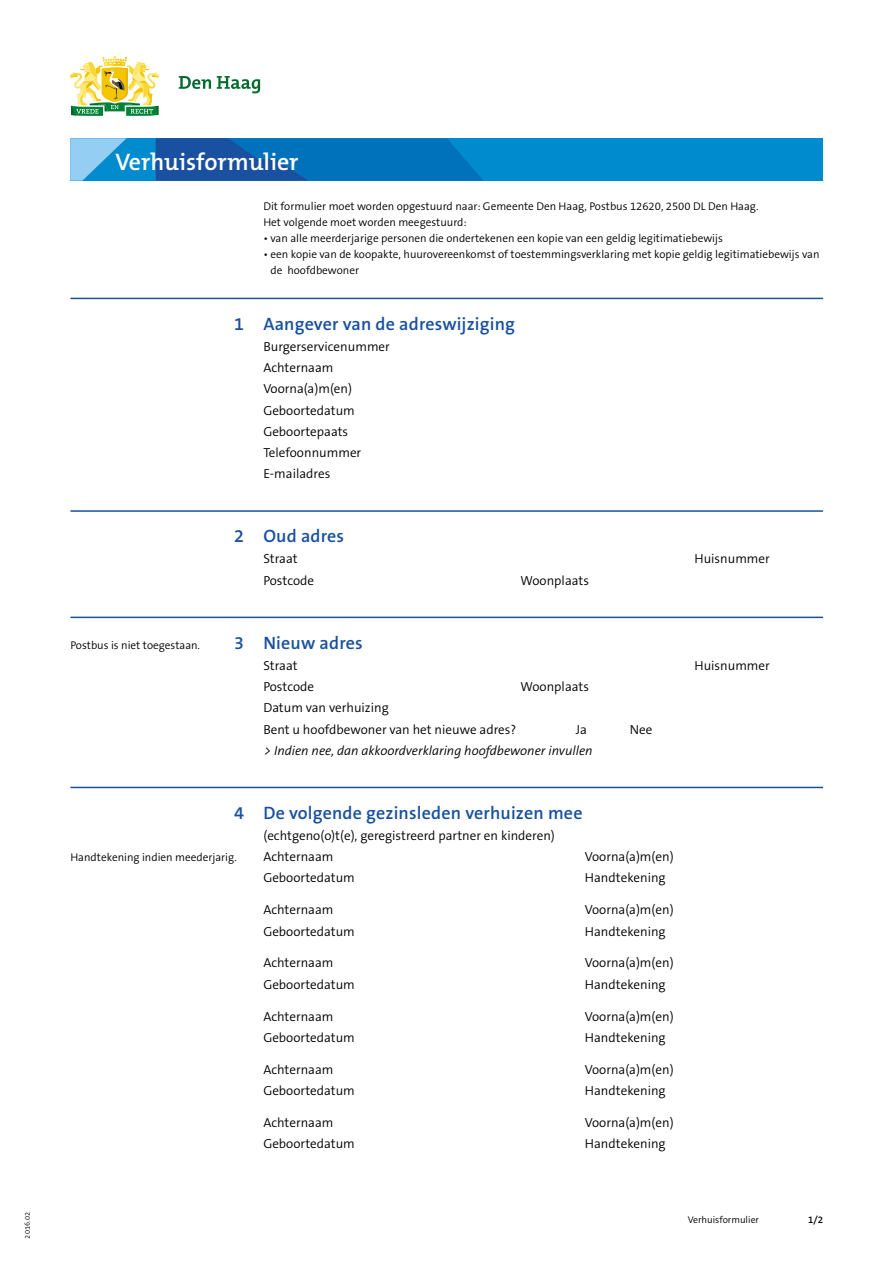
<style>
.page{position:relative;width:893px;height:1263px;background:#fff}
.page>*{position:absolute;margin:0;border:0;box-sizing:border-box;transform-origin:0 0}
.Form_Titel{font:600 24px "The Mix B W6";color:#fff}
.Form_Vraag_Titel{font:600 18px "The Sans B W6";letter-spacing:.01em;color:#1951a0}
.Form_Brood_Antwoord{font:300 13.2px "The Sans B W4";color:#000}
.Form_Doorverwijzing{font:italic 300 13.2px "The Sans B W4";color:#000}
.Form_Brood_Toelichti{font:300 13.2px "The Sans B W4";color:#000}
.Form_Vraagtoelichtin{font:300 13.2px "The Sans B W4";color:#000}
.Form_Introductie_toe{font:300 11.25px/15.9px "The Sans B W4";color:#000}
.t1{font:300 9.75px "The Sans B W4";color:#000}
.t2{font:600 9.75px "The Sans B W6";color:#000}
.t3{font:7.5px "The Sans B W4 Semi Light 2";color:#000}
</style>
<div class="page">
<svg style="left:179px;top:76px;width:81px;height:17px"></svg>
<svg style="left:70px;top:56px;width:90px;height:60px"></svg>
<div style="left:70px;top:138px;width:752px;height:43px;background:#008bce"></div>
<svg style="left:70px;top:138px;width:413px;height:43px"></svg>
<hr style="left:70px;top:298px;width:753px;height:1px;background:#1951a0">
<hr style="left:70px;top:510px;width:753px;height:2px;background:#1951a0">
<hr style="left:70px;top:617px;width:753px;height:1px;background:#1951a0">
<hr style="left:70px;top:787px;width:753px;height:1px;background:#1951a0">
<p class="t3" style="left:22px;top:1238px;width:28px;rotate:-90deg">2016.02</p>
<h1 class="Form_Titel" style="left:115px;top:147px;width:185px">Verhuisformulier</h1>
<p class="Form_Introductie_toe" style="left:263px;top:199px;width:497px">Dit formulier moet worden opgestuurd naar: Gemeente Den Haag, Postbus 12620, 2500 DL Den Haag.</p>
<p class="Form_Introductie_toe" style="left:263px;top:215px;width:205px">Het volgende moet worden meegestuurd:</p>
<p class="Form_Introductie_toe" style="left:263px;top:230px;width:461px">• van alle meerderjarige personen die ondertekenen een kopie van een geldig legitimatiebewijs</p>
<p class="Form_Introductie_toe" style="left:271px;top:246px;width:550px;text-indent:-7px">• een kopie van de koopakte, huurovereenkomst of toestemmingsverklaring met kopie geldig legitimatiebewijs van de hoofdbewoner</p>
<h3 class="Form_Vraag_Titel" style="left:234px;top:312px;width:282px">1 Aangever van de adreswijziging</h3>
<p class="Form_Brood_Antwoord" style="left:263px;top:338px;width:128px">Burgerservicenummer</p>
<p class="Form_Brood_Antwoord" style="left:263px;top:359px;width:72px">Achternaam</p>
<p class="Form_Brood_Antwoord" style="left:263px;top:380px;width:90px">Voorna(a)m(en)</p>
<p class="Form_Brood_Antwoord" style="left:263px;top:402px;width:93px">Geboortedatum</p>
<p class="Form_Brood_Antwoord" style="left:263px;top:423px;width:86px">Geboortepaats</p>
<p class="Form_Brood_Antwoord" style="left:263px;top:444px;width:99px">Telefoonnummer</p>
<p class="Form_Brood_Antwoord" style="left:263px;top:465px;width:68px">E-mailadres</p>
<p class="Form_Introductie_toe" style="left:70px;top:637px;width:131px">Postbus is niet toegestaan.</p>
<h3 class="Form_Vraag_Titel" style="left:234px;top:524px;width:111px">2 Oud adres</h3>
<p class="Form_Brood_Antwoord" style="left:263px;top:550px;width:36px">Straat</p>
<p class="Form_Brood_Antwoord" style="left:694px;top:550px;width:77px">Huisnummer</p>
<p class="Form_Brood_Antwoord" style="left:263px;top:572px;width:52px">Postcode</p>
<p class="Form_Brood_Antwoord" style="left:521px;top:572px;width:70px">Woonplaats</p>
<h3 class="Form_Vraag_Titel" style="left:234px;top:631px;width:130px">3 Nieuw adres</h3>
<p class="Form_Brood_Antwoord" style="left:263px;top:657px;width:36px">Straat</p>
<p class="Form_Brood_Antwoord" style="left:694px;top:657px;width:77px">Huisnummer</p>
<p class="Form_Brood_Antwoord" style="left:263px;top:678px;width:52px">Postcode</p>
<p class="Form_Brood_Antwoord" style="left:521px;top:678px;width:70px">Woonplaats</p>
<p class="Form_Brood_Antwoord" style="left:263px;top:699px;width:127px">Datum van verhuizing</p>
<p class="Form_Vraagtoelichtin" style="left:263px;top:721px;width:254px">Bent u hoofdbewoner van het nieuwe adres?</p>
<p class="Form_Vraagtoelichtin" style="left:576px;top:721px;width:13px">Ja</p>
<p class="Form_Vraagtoelichtin" style="left:630px;top:721px;width:24px">Nee</p>
<p class="Form_Doorverwijzing" style="left:264px;top:742px;width:330px">&gt; Indien nee, dan akkoordverklaring hoofdbewoner invullen</p>
<h3 class="Form_Vraag_Titel" style="left:234px;top:801px;width:350px">4 De volgende gezinsleden verhuizen mee</h3>
<p class="Form_Brood_Toelichti" style="left:263px;top:827px;width:293px">(echtgeno(o)t(e), geregistreerd partner en kinderen)</p>
<p class="Form_Brood_Antwoord" style="left:263px;top:848px;width:72px">Achternaam</p>
<p class="Form_Brood_Antwoord" style="left:585px;top:848px;width:90px">Voorna(a)m(en)</p>
<p class="Form_Brood_Antwoord" style="left:263px;top:869px;width:93px">Geboortedatum</p>
<p class="Form_Brood_Antwoord" style="left:585px;top:869px;width:82px">Handtekening</p>
<p class="Form_Brood_Antwoord" style="left:263px;top:901px;width:72px">Achternaam</p>
<p class="Form_Brood_Antwoord" style="left:585px;top:901px;width:90px">Voorna(a)m(en)</p>
<p class="Form_Brood_Antwoord" style="left:263px;top:922px;width:93px">Geboortedatum</p>
<p class="Form_Brood_Antwoord" style="left:585px;top:922px;width:82px">Handtekening</p>
<p class="Form_Brood_Antwoord" style="left:263px;top:954px;width:72px">Achternaam</p>
<p class="Form_Brood_Antwoord" style="left:585px;top:954px;width:90px">Voorna(a)m(en)</p>
<p class="Form_Brood_Antwoord" style="left:263px;top:976px;width:93px">Geboortedatum</p>
<p class="Form_Brood_Antwoord" style="left:585px;top:976px;width:82px">Handtekening</p>
<p class="Form_Brood_Antwoord" style="left:263px;top:1008px;width:72px">Achternaam</p>
<p class="Form_Brood_Antwoord" style="left:585px;top:1008px;width:90px">Voorna(a)m(en)</p>
<p class="Form_Brood_Antwoord" style="left:263px;top:1029px;width:93px">Geboortedatum</p>
<p class="Form_Brood_Antwoord" style="left:585px;top:1029px;width:82px">Handtekening</p>
<p class="Form_Brood_Antwoord" style="left:263px;top:1061px;width:72px">Achternaam</p>
<p class="Form_Brood_Antwoord" style="left:585px;top:1061px;width:90px">Voorna(a)m(en)</p>
<p class="Form_Brood_Antwoord" style="left:263px;top:1082px;width:93px">Geboortedatum</p>
<p class="Form_Brood_Antwoord" style="left:585px;top:1082px;width:82px">Handtekening</p>
<p class="Form_Brood_Antwoord" style="left:263px;top:1114px;width:72px">Achternaam</p>
<p class="Form_Brood_Antwoord" style="left:585px;top:1114px;width:90px">Voorna(a)m(en)</p>
<p class="Form_Brood_Antwoord" style="left:263px;top:1135px;width:93px">Geboortedatum</p>
<p class="Form_Brood_Antwoord" style="left:585px;top:1135px;width:82px">Handtekening</p>
<p class="Form_Introductie_toe" style="left:70px;top:849px;width:168px">Handtekening indien meederjarig.</p>
<p class="t1" style="left:688px;top:1213px;width:73px">Verhuisformulier</p>
<p class="t2" style="left:808px;top:1213px;width:17px">1/2</p>
</div>
